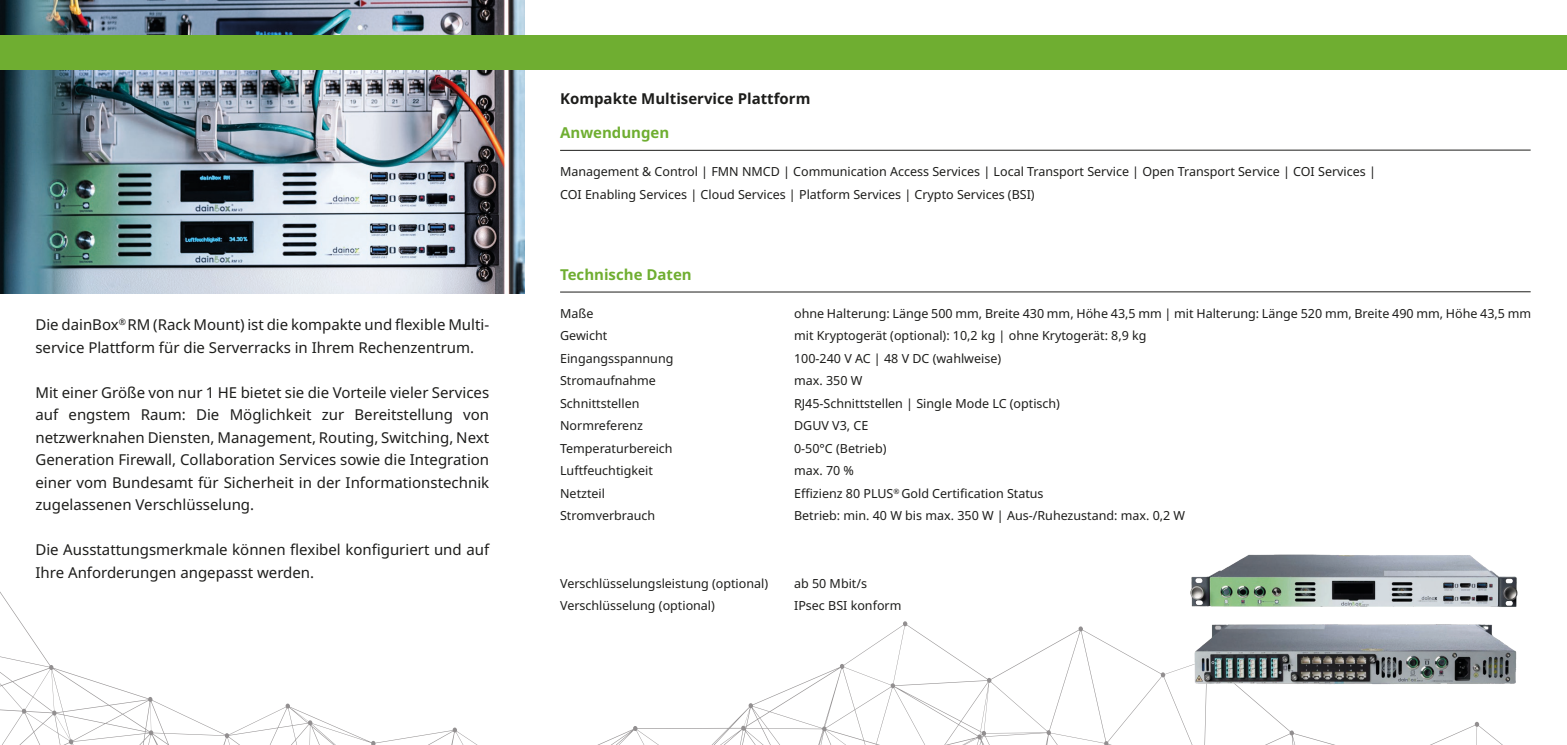
<style>
.page{position:relative;width:1567px;height:745px;background:#fff}
.page>*{position:absolute;margin:0;border:0;box-sizing:border-box;transform-origin:0 0}
.t1{font:15px/22.5px "Noto Sans";color:#1d1d1b}
.t2{font:700 15px "Noto Sans";color:#1d1d1b}
.t3{font:700 15px "Noto Sans";color:#6fae31}
.t4{font:12.5px/22.5px "Noto Sans";color:#1d1d1b}
</style>
<div class="page">
<svg style="left:0;top:591px;width:476px;height:153px"></svg>
<svg style="left:600px;top:621px;width:902px;height:123px"></svg>
<img style="left:0;top:0;width:524px;height:294px">
<div style="left:0;top:35px;width:1566px;height:35px;background:#6fae31"></div>
<hr style="left:560px;top:149px;width:970px;height:2px;background:#1d1d1b">
<hr style="left:560px;top:291px;width:970px;height:1px;background:#1d1d1b">
<img style="left:1193px;top:621px;width:324px;height:70px">
<img style="left:1190px;top:554px;width:328px;height:53px">
<p class="t1" style="left:35px;top:313px;width:455px">Die dainBox<sup>®</sup> RM (Rack Mount) ist die kompakte und flexible Multi&shy;service Plattform für die Serverracks in Ihrem Rechenzentrum.</p>
<p class="t1" style="left:35px;top:381px;width:455px;text-align:justify">Mit einer Größe von nur 1 HE bietet sie die Vorteile vieler Services auf engstem Raum: Die Möglichkeit zur Bereitstellung von netzwerknahen Diensten, Management, Routing, Switching, Next Generation Firewall, Collaboration Services sowie die Integration einer vom Bundesamt für Sicherheit in der Informationstechnik zugelassenen Verschlüsselung.</p>
<p class="t1" style="left:35px;top:538px;width:455px">Die Ausstattungsmerkmale können flexibel konfiguriert und auf<br>Ihre Anforderungen angepasst werden.</p>
<p class="t2" style="left:560px;top:88px;width:252px">Kompakte Multiservice Plattform</p>
<p class="t3" style="left:560px;top:122px;width:111px">Anwendungen</p>
<p class="t4" style="left:560px;top:161px;width:817px">Management &amp; Control | FMN NMCD | Communication Access Services | Local Transport Service | Open Transport Service | COI Services |<br>COI Enabling Services | Cloud Services | Platform Services | Crypto Services (BSI)</p>
<p class="t3" style="left:560px;top:263px;width:133px">Technische Daten</p>
<p class="t4" style="left:560px;top:302px;width:35px">Maße</p>
<p class="t4" style="left:560px;top:324px;width:49px">Gewicht</p>
<p class="t4" style="left:560px;top:347px;width:115px">Eingangsspannung</p>
<p class="t4" style="left:560px;top:369px;width:97px">Stromaufnahme</p>
<p class="t4" style="left:560px;top:392px;width:81px">Schnittstellen</p>
<p class="t4" style="left:560px;top:414px;width:84px">Normreferenz</p>
<p class="t4" style="left:560px;top:437px;width:114px">Temperaturbereich</p>
<p class="t4" style="left:560px;top:459px;width:94px">Luftfeuchtigkeit</p>
<p class="t4" style="left:560px;top:482px;width:46px">Netzteil</p>
<p class="t4" style="left:560px;top:504px;width:97px">Stromverbrauch</p>
<p class="t4" style="left:560px;top:572px;width:209px">Verschlüsselungsleistung (optional)</p>
<p class="t4" style="left:560px;top:594px;width:156px">Verschlüsselung (optional)</p>
<p class="t4" style="left:794px;top:302px;width:738px">ohne Halterung: Länge 500 mm, Breite 430 mm, Höhe 43,5 mm | mit Halterung: Länge 520 mm, Breite 490 mm, Höhe 43,5 mm</p>
<p class="t4" style="left:794px;top:324px;width:354px">mit Kryptogerät (optional): 10,2 kg | ohne Krytogerät: 8,9 kg</p>
<p class="t4" style="left:794px;top:347px;width:208px">100-240 V AC | 48 V DC (wahlweise)</p>
<p class="t4" style="left:794px;top:369px;width:70px">max. 350 W</p>
<p class="t4" style="left:794px;top:392px;width:267px">RJ45-Schnittstellen | Single Mode LC (optisch)</p>
<p class="t4" style="left:794px;top:414px;width:76px">DGUV V3, CE</p>
<p class="t4" style="left:794px;top:437px;width:94px">0-50°C (Betrieb)</p>
<p class="t4" style="left:794px;top:459px;width:61px">max. 70 %</p>
<p class="t4" style="left:794px;top:482px;width:251px">Effizienz 80 PLUS<sup>®</sup> Gold Certification Status</p>
<p class="t4" style="left:794px;top:504px;width:392px">Betrieb: min. 40 W bis max. 350 W | Aus-/Ruhezustand: max. 0,2 W</p>
<p class="t4" style="left:794px;top:572px;width:74px">ab 50 Mbit/s</p>
<p class="t4" style="left:794px;top:594px;width:109px">IPsec BSI konform</p>
</div>
